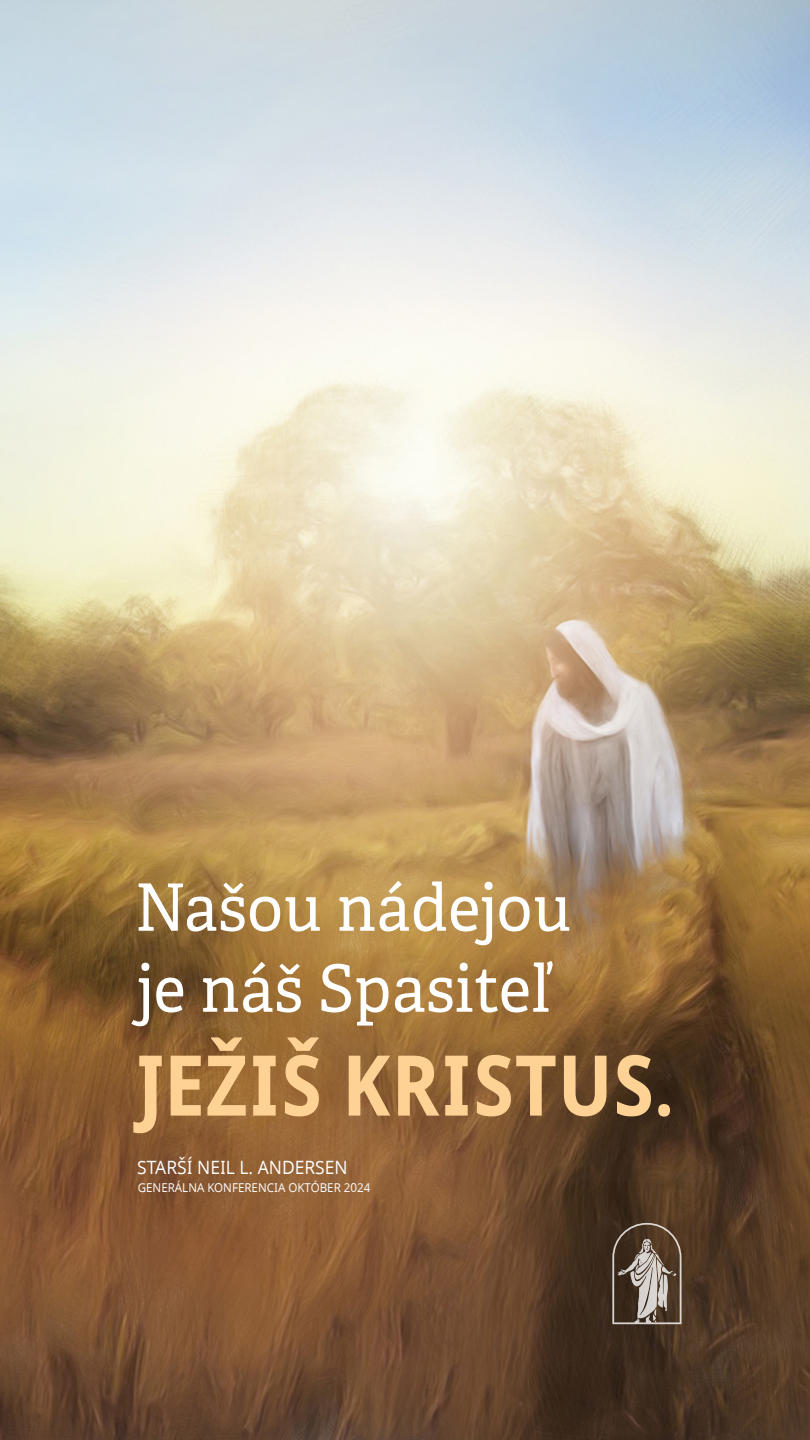
<style>
.page{position:relative;width:810px;height:1440px;background:#fff}
.page>*{position:absolute;margin:0;border:0;box-sizing:border-box;transform-origin:0 0}
.artcl4_p1_figure_image_aside_quote_first{font:700 84px "Dots Solid Condlds Lat";letter-spacing:.01em;color:#fed194;scale:.95 1}
.artcl4_p1_figure_image_aside_quote_first-2{font:65.25px/81px "Helam Slablds Lat";letter-spacing:.01em;color:#fff;scale:.95 1}
.artcl4_p1_figure_image_aside_quote_citat{font:18.38px "Dots Solidlds Lat";color:#fff;scale:.95 1}
.artcl4_source{font:12.15px "Dots Solidlds Lat";color:#fff;scale:.95 1}
.s1{font-size:75.75px}
</style>
<div class="page">
<img style="left:0;top:0;width:810px;height:1440px">
<svg style="left:612px;top:1223px;width:69px;height:101px;background:#726256"></svg>
<p class="artcl4_p1_figure_image_aside_quote_first-2" style="left:135px;top:866px;width:461px">Našou nádejou je náš Spasiteľ</p>
<p class="artcl4_p1_figure_image_aside_quote_first" style="left:136px;top:1022px;width:567px">JEŽIŠ KRISTUS<span class="s1">.</span></p>
<p class="artcl4_p1_figure_image_aside_quote_citat" style="left:137px;top:1154px;width:223px">STARŠÍ NEIL L. ANDERSEN</p>
<p class="artcl4_source" style="left:138px;top:1179px;width:246px">GENERÁLNA KONFERENCIA OKTÓBER 2024</p>
</div>
